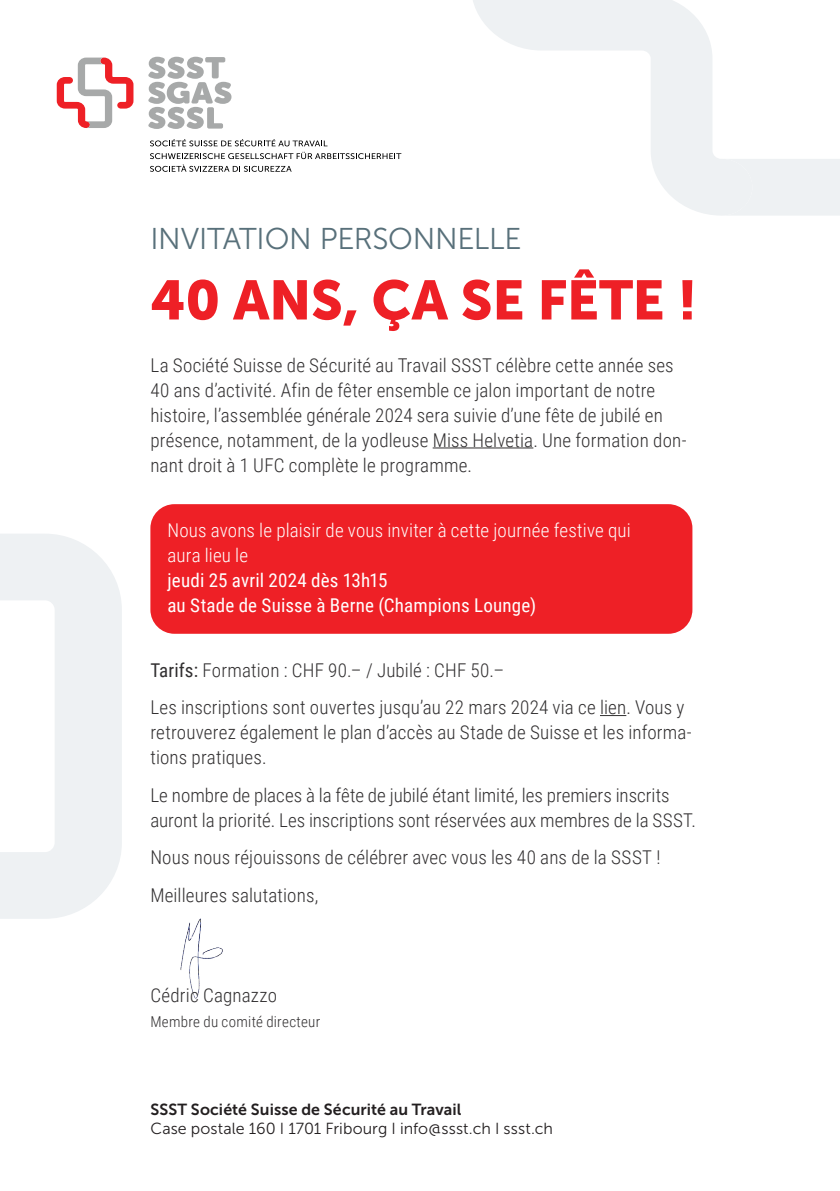
<style>
.page{position:relative;width:840px;height:1191px;background:#fff}
.page>*{position:absolute;margin:0;border:0;box-sizing:border-box;transform-origin:0 0}
.t1{font:55px "Museo Sans 900";letter-spacing:-.01em;color:#ee2026}
.t2{font:30px "Museo Sans 300";letter-spacing:-.01em;color:#58707a}
.t3{font:300 19px/25px "Roboto Condensed";letter-spacing:.005em;color:#312f30}
.t4{font:300 19px/25px "Roboto Condensed";letter-spacing:.005em;color:#fff}
.t5{font:19px/25px "Roboto Condensed";letter-spacing:.01em;color:#fff}
.t6{font:16px "Museo Sans 300";letter-spacing:.005em;color:#231f20}
.t7{font:16px "Museo Sans 700";letter-spacing:.005em;color:#231f20}
.t8{font:300 15px "Roboto Condensed";letter-spacing:.02em;color:#312f30}
.s1{font-weight:400}
</style>
<div class="page">
<img style="left:180px;top:918px;width:43px;height:81px">
<div style="left:150px;top:504px;width:542px;height:130px;background:#ee2026;border-radius:24px"></div>
<svg style="left:150px;top:139px;width:177px;height:7px"></svg>
<svg style="left:150px;top:152px;width:251px;height:20px"></svg>
<svg style="left:148px;top:57px;width:83px;height:72px"></svg>
<svg style="left:57px;top:58px;width:76px;height:70px"></svg>
<hr style="left:432px;top:447px;width:101px;height:1px;background:#312f30">
<svg style="left:600px;top:715px;width:26px;height:1px"></svg>
<svg style="left:473px;top:0;width:176px;height:53px;fill:#eef1f3"></svg>
<svg style="left:649px;top:0;width:190px;height:216px"></svg>
<svg style="left:0;top:534px;width:122px;height:385px;fill:#eef1f3"></svg>
<h2 class="t2" style="left:150px;top:223px;width:372px">INVITATION PERSONNELLE</h2>
<h1 class="t1" style="left:150px;top:269px;width:548px">40 ANS, ÇA SE FÊTE !</h1>
<p class="t3" style="left:150px;top:351px;width:537px">La Société Suisse de Sécurité au Travail SSST célèbre cette année ses 40 ans d’activité. Afin de fêter ensemble ce jalon important de notre histoire, l’assemblée générale 2024 sera suivie d’une fête de jubilé en présence, notamment, de la yodleuse Miss Helvetia. Une formation don&shy;nant droit à 1 UFC complète le programme.</p>
<p class="t4" style="left:167px;top:516px;width:464px">Nous avons le plaisir de vous inviter à cette journée festive qui aura lieu le</p>
<p class="t5" style="left:167px;top:566px;width:370px">jeudi 25 avril 2024 dès 13h15<br>au Stade de Suisse à Berne (Champions Lounge)</p>
<p class="t3" style="left:150px;top:650px;width:535px;line-height:37.6px"><span class="s1">Tarifs:</span> Formation : CHF 90.– / Jubilé : CHF 50.–<br>Les inscriptions sont ouvertes jusqu’au 22 mars 2024 via ce lien. Vous y</p>
<p class="t3" style="left:150px;top:719px;width:542px">retrouverez également le plan d’accès au Stade de Suisse et les informa&shy;tions pratiques.</p>
<p class="t3" style="left:150px;top:781px;width:547px">Le nombre de places à la fête de jubilé étant limité, les premiers inscrits auront la priorité. Les inscriptions sont réservées aux membres de la SSST.</p>
<p class="t3" style="left:150px;top:838px;width:511px;line-height:37.6px">Nous nous réjouissons de célébrer avec vous les 40 ans de la SSST !<br>Meilleures salutations,</p>
<p class="t3" style="left:150px;top:982px;width:128px">Cédric Cagnazzo</p>
<p class="t8" style="left:150px;top:1011px;width:171px">Membre du comité directeur</p>
<p class="t7" style="left:150px;top:1100px;width:312px">SSST Société Suisse de Sécurité au Travail</p>
<p class="t6" style="left:150px;top:1120px;width:404px">Case postale 160 I 1701 Fribourg I info@ssst.ch I ssst.ch</p>
</div>
